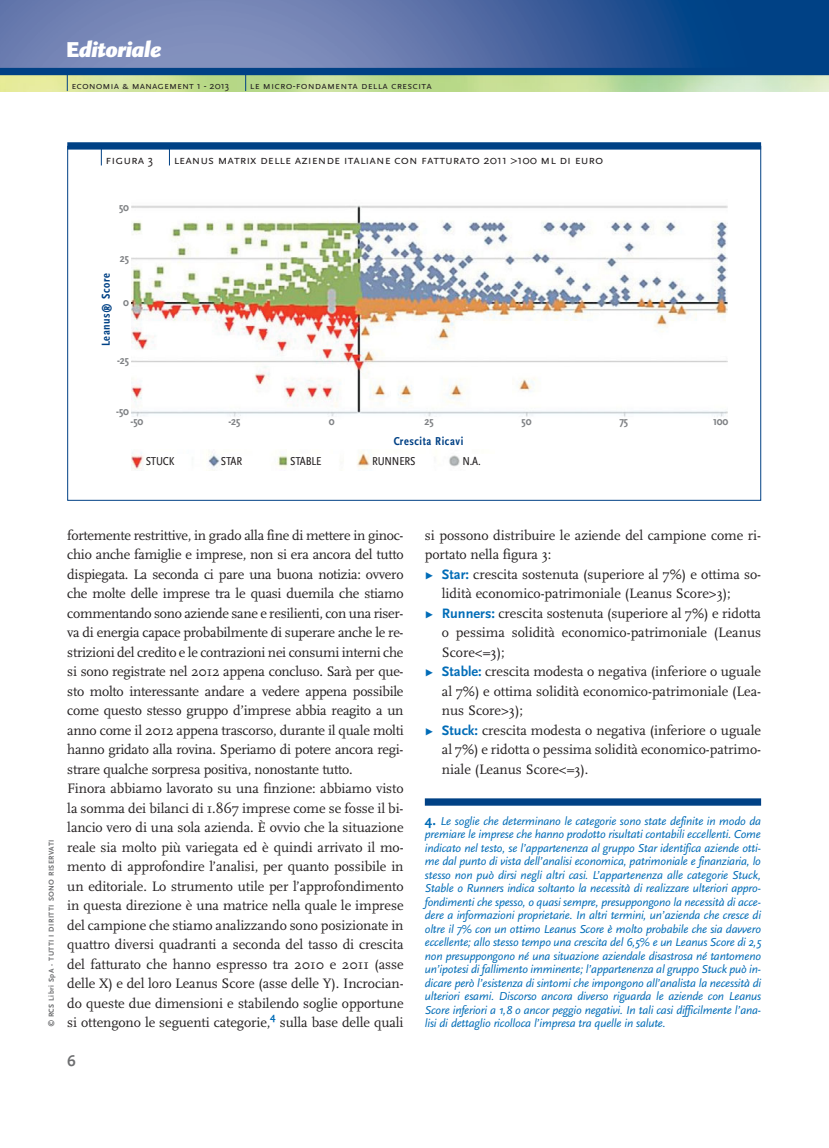
<style>
.page{position:relative;width:829px;height:1148px;background:#fff}
.page>*{position:absolute;margin:0;border:0;box-sizing:border-box;transform-origin:0 0}
.t1{font:italic 900 22.5px "Scala Sans";letter-spacing:-.03em;color:#fff}
.t2{font:700 15.75px "Scala Sans";color:#6d6e70}
.t3{font:14.25px/19.5px "Scala";letter-spacing:-.005em;color:#231f20}
.t4{font:12.75px "Scala Sans Caps";color:#231f20}
.t5{font:italic 12px/13.5px "Scala Sans";letter-spacing:-.015em;color:#006cb7;text-align:justify}
.t6{font:12px "Scala Sans Bold Con";letter-spacing:-.015em;color:#808285}
.t7{font:12px "Scala Sans Bold Con";letter-spacing:.05em;color:#004185}
.t8{font:12px "Scala Sans Regular Con";letter-spacing:-.015em;color:#231f20}
.t9{font:10.5px "Scala Sans Caps";letter-spacing:.015em;color:#231f20}
.t10{font:700 10.5px "Scala Sans";color:#006cb7}
.t11{font:700 7.5px "Scala Sans";letter-spacing:.055em;color:#6d6e70}
.s1{font-style:normal}
.s2{font-family:"Scala Sans"}
.s3{color:#006cb7}
.s4{font-family:"Scala Sans";font-weight:700;color:#006cb7}
.s5{font-weight:700;font-style:normal;font-size:14.25px}
</style>
<div class="page">
<img style="left:0;top:0;width:828px;height:91px">
<div style="left:0;top:68px;width:828px;height:7px;background:#004185"></div>
<svg style="left:67px;top:75px;width:1px;height:16px"></svg>
<svg style="left:245px;top:75px;width:1px;height:16px"></svg>
<div style="left:424px;top:798px;width:336px;height:7px;background:#004185"></div>
<div style="left:67px;top:142px;width:693px;height:8px;background:#004185"></div>
<svg style="left:101px;top:149px;width:1px;height:16px"></svg>
<svg style="left:169px;top:150px;width:1px;height:15px"></svg>
<img style="left:131px;top:205px;width:595px;height:212px">
<img style="left:131px;top:450px;width:329px;height:21px">
<h1 class="t1" style="left:66px;top:41px;width:97px"><span class="s1">E</span>ditoriale</h1>
<p class="t9" style="left:71px;top:79px;width:159px">economia &amp; management <span class="s2">1 - 2013</span></p>
<p class="t9" style="left:250px;top:79px;width:183px">le micro-fondamenta della crescita</p>
<p class="t4" style="left:105px;top:152px;width:49px">figura <span class="s2">3</span></p>
<p class="t4" style="left:174px;top:152px;width:431px">leanus matrix delle aziende italiane con fatturato <span class="s2">2011</span> &gt;<span class="s2">100</span> ml di euro</p>
<p class="t6" style="left:119px;top:202px;width:11px">50</p>
<p class="t7" style="left:101px;top:346px;width:74px;rotate:-90deg">Leanus® Score</p>
<p class="t6" style="left:120px;top:253px;width:11px">25</p>
<p class="t6" style="left:123px;top:297px;width:7px">0</p>
<p class="t6" style="left:117px;top:355px;width:13px">-25</p>
<p class="t6" style="left:116px;top:407px;width:14px">-50</p>
<p class="t6" style="left:130px;top:417px;width:14px">-50</p>
<p class="t6" style="left:228px;top:417px;width:13px">-25</p>
<p class="t6" style="left:329px;top:417px;width:7px">0</p>
<p class="t6" style="left:424px;top:417px;width:11px">25</p>
<p class="t6" style="left:521px;top:417px;width:11px">50</p>
<p class="t6" style="left:619px;top:417px;width:10px">75</p>
<p class="t6" style="left:712px;top:417px;width:17px">100</p>
<p class="t8" style="left:146px;top:456px;width:30px">STUCK</p>
<p class="t8" style="left:221px;top:456px;width:23px">STAR</p>
<p class="t8" style="left:290px;top:456px;width:33px">STABLE</p>
<p class="t8" style="left:372px;top:456px;width:45px">RUNNERS</p>
<p class="t8" style="left:462px;top:456px;width:20px">N.A.</p>
<p class="t7" style="left:393px;top:436px;width:71px">Crescita Ricavi</p>
<p class="t11" style="left:48px;top:1027px;width:189px;rotate:-90deg">© RCS Libri SpA - TUTTI I DIRITTI SONO RISERVATI</p>
<p class="t3" style="left:67px;top:526px;width:338px">fortemente restrittive, in grado alla fine di mettere in ginoc&shy;chio anche famiglie e imprese, non si era ancora del tutto dispiegata. La seconda ci pare una buona notizia: ovvero che molte delle imprese tra le quasi duemila che stiamo commentando sono aziende sane e resilienti, con una riser&shy;va di energia capace probabilmente di superare anche le re&shy;strizioni del credito e le contrazioni nei consumi interni che si sono registrate nel 2012 appena concluso. Sarà per que&shy;sto molto interessante andare a vedere appena possibile come questo stesso gruppo d’imprese abbia reagito a un anno come il 2012 appena trascorso, durante il quale molti hanno gridato alla rovina. Speriamo di potere ancora regi&shy;strare qualche sorpresa positiva, nonostante tutto.<br>Finora abbiamo lavorato su una finzione: abbiamo visto la somma dei bilanci di 1.867 imprese come se fosse il bi&shy;lancio vero di una sola azienda. È ovvio che la situazione reale sia molto più variegata ed è quindi arrivato il mo&shy;mento di approfondire l’analisi, per quanto possibile in un editoriale. Lo strumento utile per l’approfondimento in questa direzione è una matrice nella quale le imprese del campione che stiamo analizzando sono posizionate in quattro diversi quadranti a seconda del tasso di crescita del fatturato che hanno espresso tra 2010 e 2011 (asse delle X) e del loro Leanus Score (asse delle Y). Incrocian&shy;do queste due dimensioni e stabilendo soglie opportune si ottengono le seguenti categorie,</p>
<p class="t10" style="left:270px;top:1012px;width:7px">4</p>
<p class="t3" style="left:280px;top:1014px;width:125px">sulla base delle quali</p>
<p class="t2" style="left:67px;top:1055px;width:10px">6</p>
<p class="t3" style="left:424px;top:526px;width:337px">si possono distribuire le aziende del campione come ri-</p>
<p class="t3" style="left:424px;top:546px;width:128px">portato nella figura 3:</p>
<p class="t3" style="left:424px;top:565px;width:337px"><span class="s3">Ω</span> <span class="s4">Star:</span> crescita sostenuta (superiore al 7%) e ottima so-</p>
<p class="t3" style="left:441px;top:585px;width:290px">lidità economico-patrimoniale (Leanus Score&gt;3);</p>
<p class="t3" style="left:424px;top:604px;width:337px"><span class="s3">Ω</span> <span class="s4">Runners:</span> crescita sostenuta (superiore al 7%) e ridotta</p>
<p class="t3" style="left:441px;top:624px;width:320px">o pessima solidità economico-patrimoniale (Leanus</p>
<p class="t3" style="left:441px;top:643px;width:64px">Score&lt;=3);</p>
<p class="t3" style="left:424px;top:663px;width:337px"><span class="s3">Ω</span> <span class="s4">Stable:</span> crescita modesta o negativa (inferiore o uguale</p>
<p class="t3" style="left:441px;top:682px;width:320px">al 7%) e ottima solidità economico-patrimoniale (Lea-</p>
<p class="t3" style="left:441px;top:702px;width:82px">nus Score&gt;3);</p>
<p class="t3" style="left:424px;top:721px;width:337px"><span class="s3">Ω</span> <span class="s4">Stuck:</span> crescita modesta o negativa (inferiore o uguale</p>
<p class="t3" style="left:441px;top:741px;width:320px">al 7%) e ridotta o pessima solidità economico-patrimo-</p>
<p class="t3" style="left:441px;top:760px;width:148px">niale (Leanus Score&lt;=3).</p>
<p class="t5" style="left:424px;top:815px;width:337px"><span class="s5">4.</span> Le soglie che determinano le categorie sono state definite in modo da premiare le imprese che hanno prodotto risultati contabili eccellenti. Come indicato nel testo, se l’appartenenza al gruppo Star identifica aziende otti&shy;me dal punto di vista dell’analisi economica, patrimoniale e finanziaria, lo stesso non può dirsi negli altri casi. L’appartenenza alle categorie Stuck, Stable o Runners indica soltanto la necessità di realizzare ulteriori appro&shy;fondimenti che spesso, o quasi sempre, presuppongono la necessità di acce&shy;dere a informazioni proprietarie. In altri termini, un’azienda che cresce di oltre il 7% con un ottimo Leanus Score è molto probabile che sia davvero eccellente; allo stesso tempo una crescita del 6,5% e un Leanus Score di 2,5 non presuppongono né una situazione aziendale disastrosa né tantomeno un’ipotesi di fallimento imminente; l’appartenenza al gruppo Stuck può in&shy;dicare però l’esistenza di sintomi che impongono all’analista la necessità di ulteriori esami. Discorso ancora diverso riguarda le aziende con Leanus Score inferiori a 1,8 o ancor peggio negativi. In tali casi difficilmente l’ana&shy;lisi di dettaglio ricolloca l’impresa tra quelle in salute.</p>
</div>
